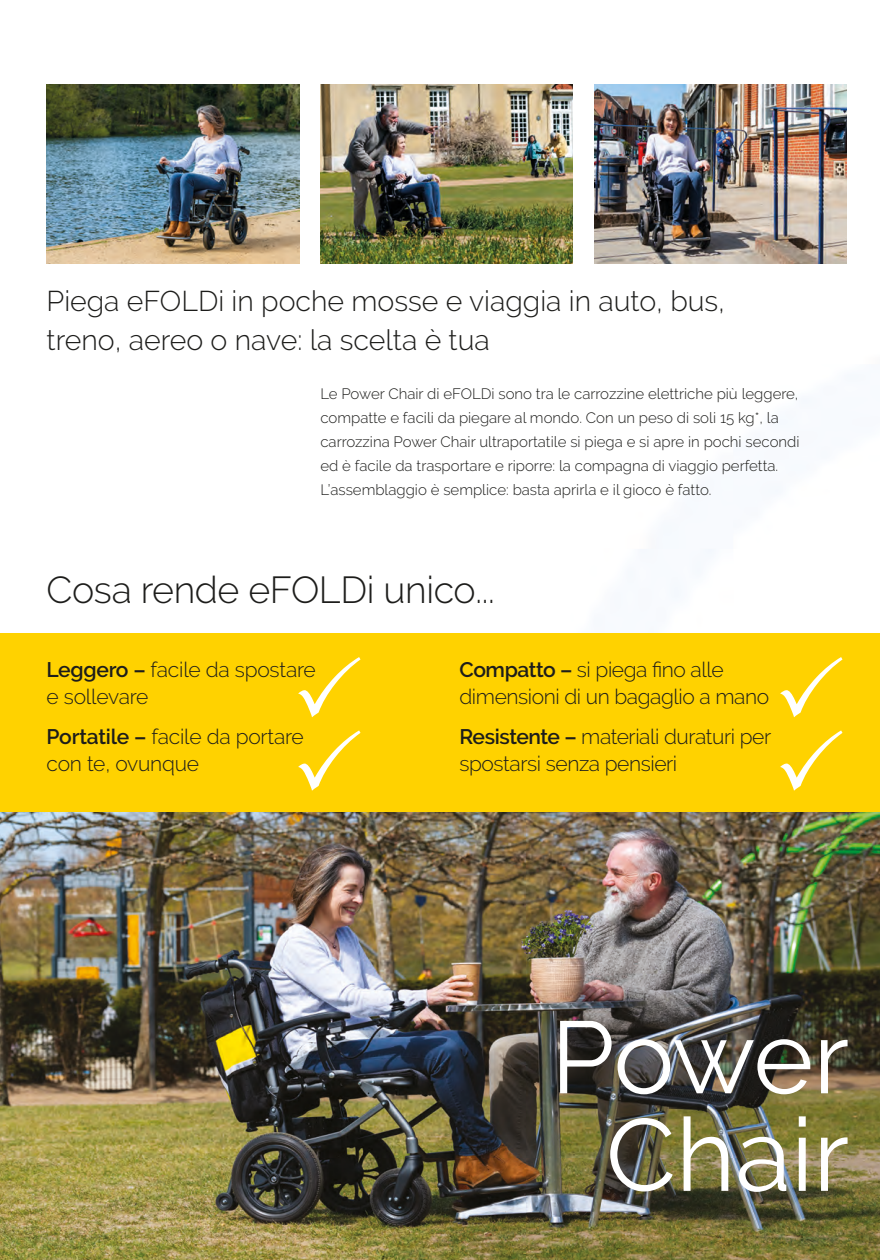
<style>
.page{position:relative;width:880px;height:1260px;background:#fff}
.page>*{position:absolute;margin:0;border:0;box-sizing:border-box;transform-origin:0 0}
.t1{font:102px/97.5px "Raleway";color:#fff;text-align:center}
.t2{font:300 37.5px "Raleway";letter-spacing:-.01em;color:#1d1d1b}
.t3{font:300 28.5px/39px "Raleway";color:#1d1d1b}
.t4{font:300 21px/27px "Raleway";letter-spacing:-.02em;color:#1d1d1b}
.t5{font:300 15px/24px "Raleway";color:#1d1d1b}
.s1{font-weight:600}
</style>
<div class="page">
<img style="left:0;top:812px;width:879px;height:447px">
<img style="left:47px;top:85px;width:252px;height:178px">
<img style="left:320px;top:85px;width:252px;height:178px">
<img style="left:594px;top:85px;width:252px;height:178px">
<div style="left:0;top:633px;width:879px;height:179px;background:#ffd200"></div>
<svg style="left:298px;top:730px;width:62px;height:60px"></svg>
<svg style="left:298px;top:657px;width:62px;height:60px"></svg>
<svg style="left:780px;top:730px;width:62px;height:60px"></svg>
<svg style="left:780px;top:657px;width:62px;height:60px"></svg>
<p class="t3" style="left:47px;top:281px;width:679px">Piega eFOLDi in poche mosse e viaggia in auto, bus, treno, aereo o nave: la scelta è tua</p>
<p class="t5" style="left:320px;top:382px;width:480px">Le Power Chair di eFOLDi sono tra le carrozzine elettriche più leggere, compatte e facili da piegare al mondo. Con un peso di soli 15 kg*, la carrozzina Power Chair ultraportatile si piega e si apre in pochi secondi ed è facile da trasportare e riporre: la compagna di viaggio perfetta.<br>L’assemblaggio è semplice: basta aprirla e il gioco è fatto.</p>
<p class="t2" style="left:47px;top:568px;width:449px">Cosa rende eFOLDi unico...</p>
<p class="t4" style="left:47px;top:655px;width:270px"><span class="s1">Leggero –</span> facile da spostare e sollevare</p>
<p class="t4" style="left:47px;top:722px;width:258px"><span class="s1">Portatile –</span> facile da portare con te, ovunque</p>
<p class="t4" style="left:459px;top:655px;width:311px"><span class="s1">Compatto –</span> si piega fino alle dimensioni di un bagaglio a mano</p>
<p class="t4" style="left:459px;top:722px;width:313px"><span class="s1">Resistente –</span> materiali duraturi per spostarsi senza pensieri</p>
<p class="t1" style="left:550px;top:1008px;width:299px">Power<br>Chair</p>
</div>
